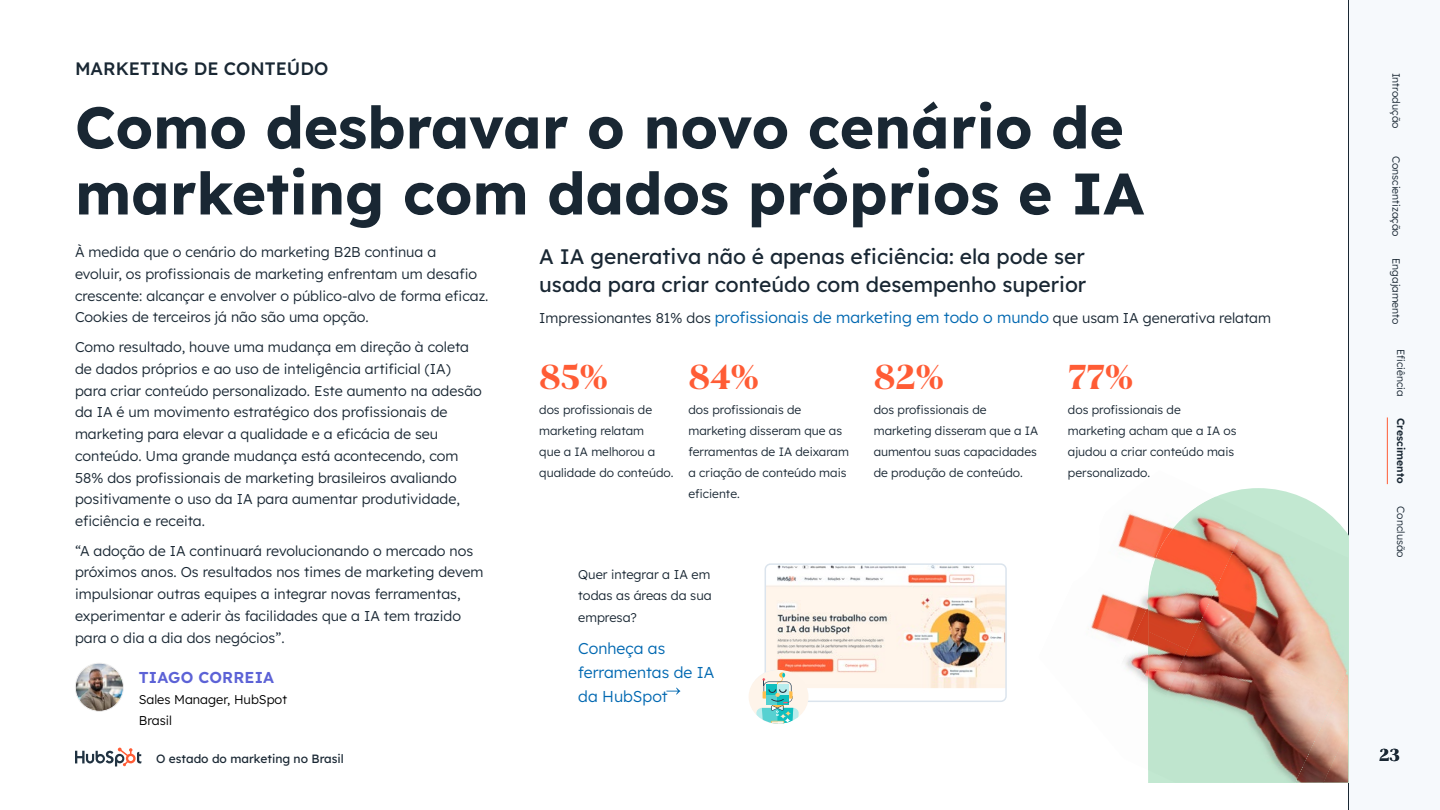
<style>
.page{position:relative;width:1440px;height:810px;background:#fff}
.page>*{position:absolute;margin:0;border:0;box-sizing:border-box;transform-origin:0 0}
.t1{font:700 58.5px/66px "Lexend Deca";color:#192733}
.t2{font:700 36px "Queens";color:#ff5c35}
.t3{font:21px/28.5px "Lexend Deca";color:#192733}
.t4{font:500 18px "Lexend Deca";color:#192733}
.t5{font:700 18px "Queens";color:#192733}
.t6{font:300 15.75px/24px "Lexend Deca";color:#0068b1}
.t7{font:600 15.75px "Lexend Deca";letter-spacing:.01em;color:#5c62d6}
.t8{font:300 14.25px/21.8px "Lexend Deca";color:#192733}
.t9{font:300 12.75px/21.4px "Lexend Deca";color:#192733;text-align:justify}
.t10{font:300 12.75px/21px "Lexend Deca";color:#000}
.t11{font:300 12px/21px "Lexend Deca";color:#192733}
.t12{font:12px "Lexend Deca";color:#192733}
.t13{font:300 10.5px "Lexend Deca";color:#192733}
.t14{font:600 10.5px "Lexend Deca";color:#192733}
.s1{font-size:15.75px;color:#0068b1}
</style>
<div class="page">
<svg style="left:1348px;top:0;width:40px;height:810px;fill:#f6f9fc"></svg>
<svg style="left:75px;top:748px;width:67px;height:18px"></svg>
<hr style="left:1387px;top:417px;width:1px;height:67px;background:#ff5c35">
<svg style="left:1216px;top:488px;width:112px;height:25px;fill:#c2e8d1"></svg>
<img style="left:1091px;top:512px;width:57px;height:118px">
<img style="left:1094px;top:606px;width:54px;height:62px">
<img style="left:1127px;top:668px;width:21px;height:16px">
<img style="left:1251px;top:513px;width:97px;height:155px">
<img style="left:1148px;top:497px;width:103px;height:130px">
<img style="left:1338px;top:668px;width:10px;height:61px">
<img style="left:1148px;top:627px;width:190px;height:156px">
<img style="left:1337px;top:736px;width:11px;height:47px">
<img style="left:1148px;top:631px;width:40px;height:65px">
<img style="left:1148px;top:687px;width:19px;height:48px">
<div style="left:1148px;top:742px;width:87px;height:41px;background:#bfe5ce"></div>
<img style="left:75px;top:663px;width:48px;height:48px;border-radius:24px">
<div style="left:75px;top:663px;width:49px;height:49px;border:1px solid #efefef;border-radius:50%"></div>
<img style="left:768px;top:566px;width:236px;height:122px">
<div style="left:765px;top:563px;width:242px;height:139px;border:2px solid #dbe4ed;border-radius:5px"></div>
<svg style="left:666px;top:688px;width:14px;height:6px"></svg>
<div style="left:749px;top:670px;width:60px;height:54px;background:#fef4ea;border-radius:50%"></div>
<svg style="left:756px;top:672px;width:43px;height:52px"></svg>
<p class="t4" style="left:75px;top:56px;width:255px">MARKETING DE CONTEÚDO</p>
<h1 class="t1" style="left:75px;top:91px;width:1071px">Como desbravar o novo cenário de marketing com dados próprios e IA</h1>
<p class="t8" style="left:75px;top:240px;width:415px">À medida que o cenário do marketing B2B continua a<br>evoluir, os profissionais de marketing enfrentam um desafio crescente: alcançar e envolver o público-alvo de forma eficaz.<br>Cookies de terceiros já não são uma opção.</p>
<p class="t8" style="left:75px;top:335px;width:408px">Como resultado, houve uma mudança em direção à coleta de dados próprios e ao uso de inteligência artificial (IA) para criar conteúdo personalizado. Este aumento na adesão da IA é um movimento estratégico dos profissionais de marketing para elevar a qualidade e a eficácia de seu conteúdo. Uma grande mudança está acontecendo, com 58% dos profissionais de marketing brasileiros avaliando positivamente o uso da IA para aumentar produtividade, eficiência e receita.</p>
<p class="t8" style="left:75px;top:539px;width:410px">“A adoção de IA continuará revolucionando o mercado nos próximos anos. Os resultados nos times de marketing devem impulsionar outras equipes a integrar novas ferramentas, experimentar e aderir às facilidades que a IA tem trazido para o dia a dia dos negócios”.</p>
<p class="t7" style="left:139px;top:666px;width:137px">TIAGO CORREIA</p>
<p class="t10" style="left:139px;top:688px;width:150px">Sales Manager, HubSpot<br>Brasil</p>
<p class="t12" style="left:156px;top:750px;width:189px">O estado do marketing no Brasil</p>
<h3 class="t3" style="left:539px;top:241px;width:549px">A IA generativa não é apenas eficiência: ela pode ser usada para criar conteúdo com desempenho superior</h3>
<p class="t8" style="left:539px;top:307px;width:733px">Impressionantes 81% dos <span class="s1">profissionais de marketing em todo o mundo</span> que usam IA generativa relatam</p>
<h2 class="t2" style="left:539px;top:354px;width:70px">85%</h2>
<h2 class="t2" style="left:689px;top:354px;width:72px">84%</h2>
<p class="t11" style="left:539px;top:399px;width:136px">dos profissionais de marketing relatam<br>que a IA melhorou a qualidade do conteúdo.</p>
<p class="t11" style="left:689px;top:399px;width:162px">dos profissionais de marketing disseram que as ferramentas de IA deixaram a criação de conteúdo mais eficiente.</p>
<h2 class="t2" style="left:874px;top:354px;width:72px">82%</h2>
<h2 class="t2" style="left:1068px;top:354px;width:67px">77%</h2>
<p class="t11" style="left:874px;top:399px;width:166px">dos profissionais de marketing disseram que a IA aumentou suas capacidades de produção de conteúdo.</p>
<p class="t11" style="left:1068px;top:399px;width:170px">dos profissionais de marketing acham que a IA os ajudou a criar conteúdo mais personalizado.</p>
<p class="t9" style="left:578px;top:563px;width:135px">Quer integrar a IA em todas as áreas da sua empresa?</p>
<p class="t6" style="left:578px;top:635px;width:138px">Conheça as ferramentas de IA da HubSpot</p>
<p class="t13" style="left:1404px;top:73px;width:57px;rotate:90deg">Introdução</p>
<p class="t13" style="left:1404px;top:156px;width:83px;rotate:90deg">Conscientização</p>
<p class="t13" style="left:1404px;top:258px;width:68px;rotate:90deg">Engajamento</p>
<p class="t13" style="left:1408px;top:349px;width:49px;rotate:90deg">Eficiência</p>
<p class="t14" style="left:1408px;top:418px;width:67px;rotate:90deg">Crescimento</p>
<p class="t13" style="left:1408px;top:506px;width:53px;rotate:90deg">Conclusão</p>
<p class="t5" style="left:1380px;top:743px;width:22px">23</p>
</div>
